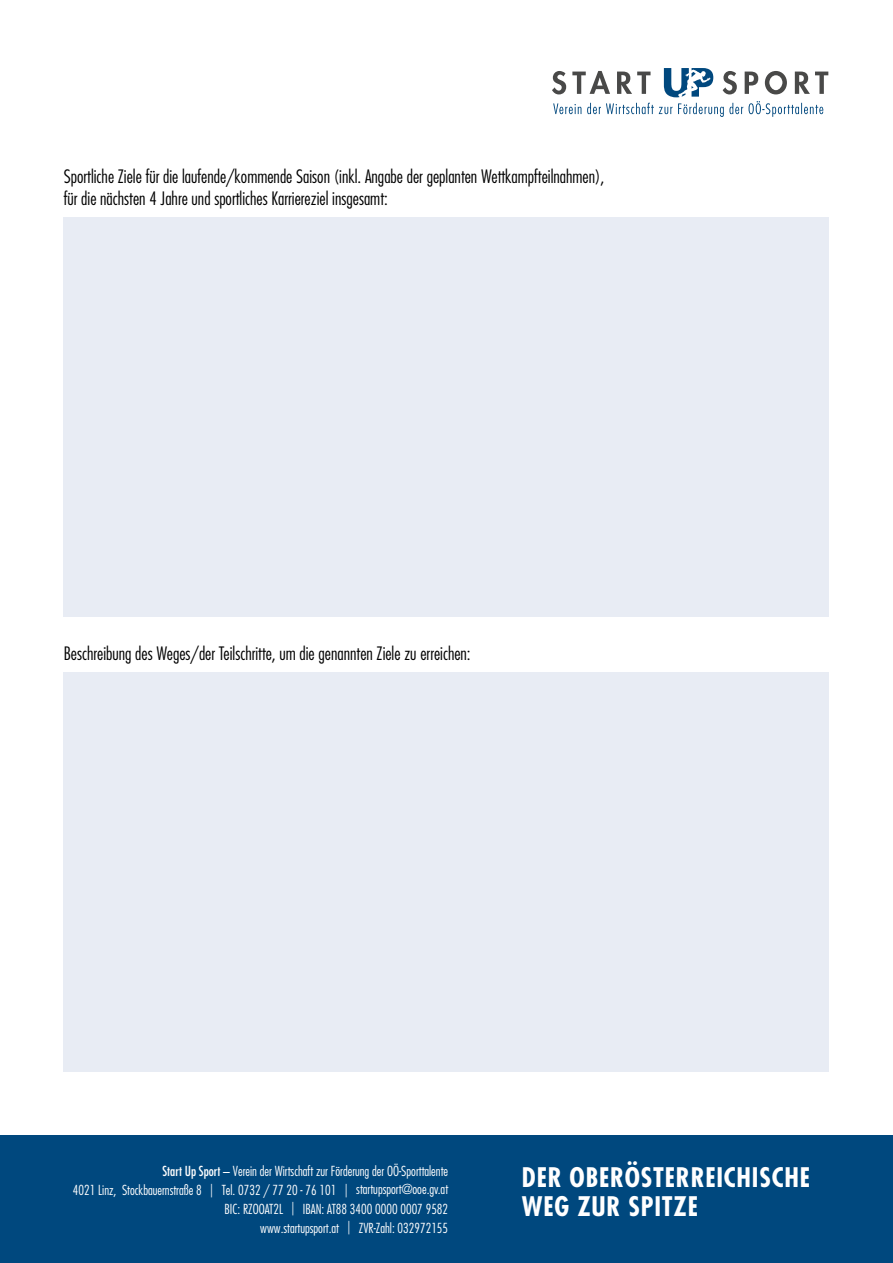
<style>
.page{position:relative;width:893px;height:1263px;background:#fff}
.page>*{position:absolute;margin:0;border:0;box-sizing:border-box;transform-origin:0 0}
.t1{font:700 condensed 26.25px/29.5px "Futura";letter-spacing:.03em;color:#fff}
.t2{font:300 condensed 18px/21.6px "Futura";color:#000}
.t3{font:300 condensed 13.5px/18.8px "Futura";color:#fff;text-align:right}
.s1{font-weight:400}
</style>
<div class="page">
<svg style="left:552px;top:68px;width:276px;height:49px"></svg>
<div style="left:0;top:1135px;width:893px;height:128px;background:#00487e"></div>
<div style="left:64px;top:217px;width:765px;height:400px;background:#e8ecf4"></div>
<div style="left:64px;top:672px;width:765px;height:399px;background:#e8ecf4"></div>
<p class="t2" style="left:64px;top:166px;width:542px">Sportliche Ziele für die laufende/kommende Saison (inkl. Angabe der geplanten Wettkampfteilnahmen), für die nächsten 4 Jahre und sportliches Karriereziel insgesamt:</p>
<p class="t2" style="left:64px;top:642px;width:408px">Beschreibung des Weges/der Teilschritte, um die genannten Ziele zu erreichen:</p>
<p class="t3" style="left:73px;top:1162px;width:377px"><span class="s1">Start Up Sport –</span> Verein der Wirtschaft zur Förderung der OÖ-Sporttalente<br>4021 Linz, Stockbauernstraße 8 | Tel. 0732 / 77 20 - 76 101 | startupsport@ooe.gv.at BIC: RZOOAT2L | IBAN: AT88 3400 0000 0007 9582<br>www.startupsport.at | ZVR-Zahl: 032972155</p>
<h1 class="t1" style="left:522px;top:1162px;width:290px">DER OBERÖSTERREICHISCHE<br>WEG ZUR SPITZE</h1>
</div>
